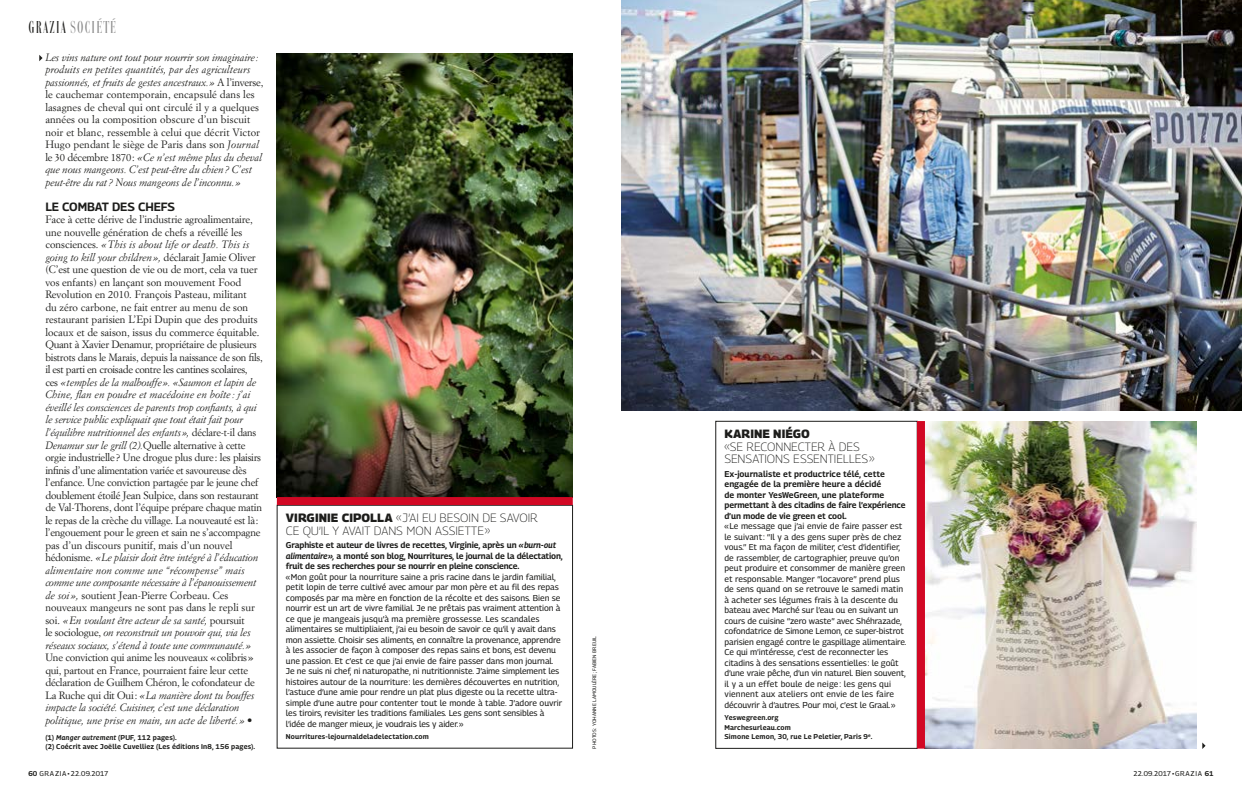
<style>
.page{position:relative;width:1242px;height:794px;background:#fff}
.page>*{position:absolute;margin:0;border:0;box-sizing:border-box;transform-origin:0 0}
.t1{font:16px "Grazia New";letter-spacing:.08em;color:#878787}
.t2{font:200 12px/12.5px "Panorama";color:#1d1d1b}
.t3{font:700 12px "Panorama";letter-spacing:-.005em;color:#1d1d1b}
.t4{font:900 12px "Panorama";letter-spacing:.005em;color:#1d1d1b}
.t5{font:10.5px/12.5px "Simoncini Garamond Std";letter-spacing:-.02em;color:#1d1d1b}
.t6{font:italic 10.5px/12.5px "Simoncini Garamond Std";letter-spacing:-.02em;color:#1d1d1b}
.t7{font:8.5px/10.5px "Panorama";letter-spacing:-.01em;color:#1d1d1b}
.t8{font:700 8.5px/10.5px "Panorama";letter-spacing:-.02em;color:#1d1d1b}
.t9{font:700 7px/9.5px "Panorama";letter-spacing:.015em;color:#1d1d1b}
.t10{font:7px "Panorama";letter-spacing:.055em;color:#1d1d1b}
.t11{font:italic 700 7px "Panorama";letter-spacing:.025em;color:#1d1d1b}
.t12{font:5px "Panorama";letter-spacing:.01em;color:#1d1d1b}
.s1{color:#1d1d1b}
.s2{font-style:normal}
.s3{font-style:italic}
.s4{font-weight:900}
.s5{font-weight:700}
</style>
<div class="page">
<img style="left:621px;top:0;width:621px;height:410px">
<img style="left:925px;top:421px;width:271px;height:327px">
<img style="left:277px;top:53px;width:296px;height:444px">
<svg style="left:1202px;top:742px;width:3px;height:7px"></svg>
<svg style="left:39px;top:55px;width:4px;height:6px"></svg>
<div style="left:277px;top:505px;width:296px;height:243px;border:1px solid #1d1d1b"></div>
<div style="left:715px;top:421px;width:202px;height:327px;border:1px solid #1d1d1b"></div>
<div style="left:277px;top:497px;width:296px;height:8px;background:#d20824"></div>
<div style="left:917px;top:421px;width:8px;height:327px;background:#d20824"></div>
<h1 class="t1" style="left:28px;top:19px;width:89px"><span class="s1">GRAZIA</span> SOCIÉTÉ</h1>
<p class="t6" style="left:45px;top:51px;width:219px">Les vins nature ont tout pour nourrir son imaginaire: produits en petites quantités, par des agriculteurs passionnés, et fruits de gestes ancestraux.» <span class="s2">A l’inverse, le cauchemar contemporain, encapsulé dans les lasagnes de cheval qui ont circulé il y a quelques années ou la composition obscure d’un biscuit noir et blanc, ressemble à celui que décrit Victor Hugo pendant le siège de Paris dans son</span> Journal <span class="s2">le 30 décembre 1870:</span> «Ce n’est même plus du cheval que nous mangeons. C’est peut-être du chien? C’est peut-être du rat? Nous mangeons de l’inconnu.»</p>
<p class="t3" style="left:45px;top:197px;width:131px">Le combat des chefs</p>
<p class="t5" style="left:45px;top:213px;width:219px">Face à cette dérive de l’industrie agroalimentaire, une nouvelle génération de chefs a réveillé les consciences. <span class="s3">«This is about life or death. This is going to kill your children»,</span> déclarait Jamie Oliver (C’est une question de vie ou de mort, cela va tuer vos enfants) en lançant son mouvement Food Revolution en 2010. François Pasteau, militant<br>du zéro carbone, ne fait entrer au menu de son restaurant parisien L’Epi Dupin que des produits locaux et de saison, issus du commerce équitable.<br>Quant à Xavier Denamur, propriétaire de plusieurs bistrots dans le Marais, depuis la naissance de son fils, il est parti en croisade contre les cantines scolaires, ces <span class="s3">«temples de la malbouffe». «Saumon et lapin de Chine, flan en poudre et macédoine en boîte : j’ai éveillé les consciences de parents trop confiants, à qui le service public expliquait que tout était fait pour l’équilibre nutritionnel des enfants»,</span> déclare-t-il dans <span class="s3">Denamur sur le grill (2).</span>Quelle alternative à cette orgie industrielle? Une drogue plus dure: les plaisirs infinis d’une alimentation variée et savoureuse dès l’enfance. Une conviction partagée par le jeune chef doublement étoilé Jean Sulpice, dans son restaurant de Val-Thorens, dont l’équipe prépare chaque matin le repas de la crèche du village. La nouveauté est là: l’engouement pour le green et sain ne s’accompagne pas d’un discours punitif, mais d’un nouvel hédonisme. <span class="s3">«Le plaisir doit être intégré à l’éducation alimentaire non comme une “récompense” mais comme une composante nécessaire à l’épanouissement de soi»,</span> soutient Jean-Pierre Corbeau. Ces nouveaux mangeurs ne sont pas dans le repli sur soi. <span class="s3">«En voulant être acteur de sa santé,</span> poursuit<br>le sociologue, <span class="s3">on reconstruit un pouvoir qui, via les réseaux sociaux, s’étend à toute une communauté.»</span></p>
<p class="t5" style="left:45px;top:651px;width:211px">Une conviction qui anime les nouveaux «colibris» qui, partout en France, pourraient faire leur cette déclaration de Guilhem Chéron, le cofondateur de La Ruche qui dit Oui: <span class="s3">«La manière dont tu bouffes impacte la société. Cuisiner, c’est une déclaration politique, une prise en main, un acte de liberté.»</span> •</p>
<p class="t11" style="left:45px;top:731px;width:81px"><span class="s2">(1)</span> Manger autrement <span class="s2">(PUF</span></p>
<p class="t9" style="left:45px;top:732px;width:211px;line-height:9px;text-indent:89px">, 112 pages).<br>(2) Coécrit avec Joëlle Cuvelliez (Les éditions In8, 156 pages).</p>
<p class="t2" style="left:286px;top:511px;width:253px"><span class="s4">VIRGINIE CIPOLLA</span> « J’AI EU BESOIN DE SAVOIR<br>CE QU’IL Y AVAIT DANS MON ASSIETTE »</p>
<p class="t8" style="left:286px;top:539px;width:278px">Graphiste et auteur de livres de recettes, Virginie, après un <span class="s3">« burn-out alimentaire »,</span> a monté son blog, Nourritures, le journal de la délectation, fruit de ses recherches pour se nourrir en pleine conscience.</p>
<p class="t7" style="left:286px;top:571px;width:278px">« Mon goût pour la nourriture saine a pris racine dans le jardin familial, petit lopin de terre cultivé avec amour par mon père et au fil des repas composés par ma mère en fonction de la récolte et des saisons. Bien se nourrir est un art de vivre familial. Je ne prêtais pas vraiment attention à ce que je mangeais jusqu’à ma première grossesse. Les scandales alimentaires se multipliaient, j’ai eu besoin de savoir ce qu’il y avait dans mon assiette. Choisir ses aliments, en connaître la provenance, apprendre à les associer de façon à composer des repas sains et bons, est devenu une passion. Et c’est ce que j’ai envie de faire passer dans mon journal.<br>Je ne suis ni chef, ni naturopathe, ni nutritionniste. J’aime simplement les histoires autour de la nourriture : les dernières découvertes en nutrition, l’astuce d’une amie pour rendre un plat plus digeste ou la recette ultra&shy;simple d’une autre pour contenter tout le monde à table. J’adore ouvrir les tiroirs, revisiter les traditions familiales. Les gens sont sensibles à l’idée de manger mieux, je voudrais les y aider. »</p>
<p class="t9" style="left:286px;top:731px;width:144px">Nourritures-lejournaldeladelectation.com</p>
<p class="t12" style="left:590px;top:748px;width:114px;rotate:-90deg">Photos : YOHANNE LAMOULÈRE ; Fabien BREUIL</p>
<p class="t4" style="left:724px;top:424px;width:87px">KARINE NIÉGO</p>
<p class="t2" style="left:724px;top:440px;width:152px">«SE RECONNECTER À DES<br>SENSATIONS ESSENTIELLES »</p>
<p class="t8" style="left:724px;top:468px;width:182px">Ex-journaliste et productrice télé, cette engagée de la première heure a décidé<br>de monter YesWeGreen, une plateforme permettant à des citadins de faire l’expérience d’un mode de vie green et cool.</p>
<p class="t7" style="left:724px;top:520px;width:184px">« Le message que j’ai envie de faire passer est le suivant : “Il y a des gens super près de chez vous.” Et ma façon de militer, c’est d’identifier, de rassembler, de cartographier, preuve qu’on peut produire et consommer de manière green et responsable. Manger “locavore” prend plus de sens quand on se retrouve le samedi matin à acheter ses légumes frais à la descente du bateau avec Marché sur l’eau ou en suivant un cours de cuisine “zero waste” avec Shéhrazade, cofondatrice de Simone Lemon, ce super-bistrot parisien engagé contre le gaspillage alimentaire.<br>Ce qui m’intéresse, c’est de reconnecter les citadins à des sensations essentielles : le goût d’une vraie pêche, d’un vin naturel. Bien souvent, il y a un effet boule de neige : les gens qui viennent aux ateliers ont envie de les faire découvrir à d’autres. Pour moi, c’est le Graal. »</p>
<p class="t9" style="left:724px;top:713px;width:149px">Yeswegreen.org<br>Marchesurleau.com<br>Simone Lemon, 30, rue Le Peletier, Paris 9<sup>e</sup>.</p>
<p class="t10" style="left:28px;top:767px;width:82px"><span class="s5">60</span> Grazia • 22.09.2017</p>
<p class="t10" style="left:1133px;top:767px;width:82px">22.09.2017 • Grazia <span class="s5">61</span></p>
</div>
